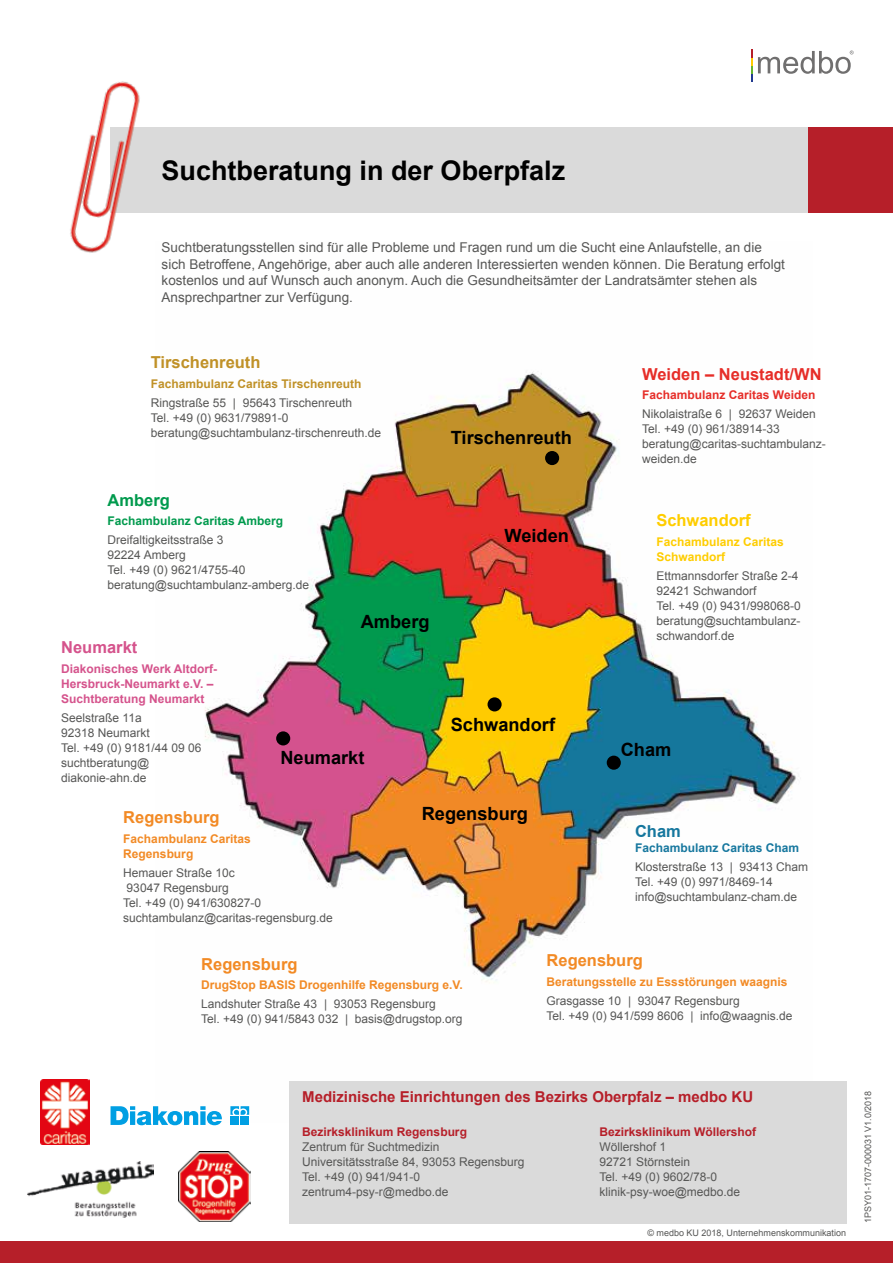
<style>
.page{position:relative;width:893px;height:1263px;background:#fff}
.page>*{position:absolute;margin:0;border:0;box-sizing:border-box;transform-origin:0 0}
.t1{font:700 27px "Arial";color:#000}
.t2{font:700 18.3px "Arial";color:#000}
.t3{font:700 16.5px "Arial";color:#f28a25}
.t4{font:700 16.5px "Arial";color:#e62d28}
.t5{font:700 16.5px "Arial";color:#c09127}
.t6{font:700 16.5px "Arial";color:#ffcd00}
.t7{font:700 16.5px "Arial";color:#d5538c}
.t8{font:700 16.5px "Arial";color:#009a4d}
.t9{font:700 16.5px "Arial";color:#16779e}
.t10{font:700 15px "Arial";color:#b61f29}
.t11{font:13.5px/16.5px "Arial";color:#575756}
.t12{font:12px/15px "Arial";color:#575756}
.t13{font:700 12px/15px "Arial";color:#f28a25}
.t14{font:700 12px/15px "Arial";color:#d5538c}
.t15{font:700 12px "Arial";color:#b61f29}
.t16{font:700 12px "Arial";color:#c09127}
.t17{font:700 12px/15px "Arial";color:#ffcd00}
.t18{font:700 12px "Arial";color:#009a4d}
.t19{font:700 12px "Arial";color:#e62d28}
.t20{font:700 12px "Arial";color:#16779e}
.t21{font:9px "Arial";color:#575756}
</style>
<div class="page">
<img style="left:205px;top:372px;width:591px;height:751px">
<div style="left:607px;top:756px;width:14px;height:14px;background:#000;border-radius:50%"></div>
<div style="left:487px;top:697px;width:15px;height:14px;background:#000;border-radius:50%"></div>
<div style="left:276px;top:731px;width:14px;height:14px;background:#000;border-radius:50%"></div>
<div style="left:545px;top:451px;width:14px;height:14px;background:#000;border-radius:50%"></div>
<div style="left:0;top:1242px;width:893px;height:21px;background:#b61f29"></div>
<div style="left:808px;top:128px;width:85px;height:85px;background:#b61f29"></div>
<div style="left:111px;top:128px;width:697px;height:85px;background:#dadada"></div>
<svg style="left:751px;top:49px;width:1px;height:33px"></svg>
<svg style="left:758px;top:51px;width:96px;height:23px"></svg>
<div style="left:289px;top:1081px;width:557px;height:142px;background:#dadada"></div>
<img style="left:70px;top:81px;width:79px;height:172px">
<img style="left:40px;top:1079px;width:50px;height:65px">
<svg style="left:111px;top:1106px;width:111px;height:19px"></svg>
<svg style="left:230px;top:1106px;width:19px;height:9px"></svg>
<div style="left:230px;top:1116px;width:9px;height:9px;background:#009fe3"></div>
<div style="left:241px;top:1116px;width:8px;height:9px;background:#009fe3"></div>
<img style="left:27px;top:1161px;width:126px;height:56px">
<img style="left:178px;top:1151px;width:72px;height:70px">
<h1 class="t1" style="left:162px;top:153px;width:405px">Suchtberatung in der Oberpfalz</h1>
<p class="t11" style="left:162px;top:239px;width:625px">Suchtberatungsstellen sind für alle Probleme und Fragen rund um die Sucht eine Anlaufstelle, an die sich Betroffene, Angehörige, aber auch alle anderen Interessierten wenden können. Die Beratung erfolgt kostenlos und auf Wunsch auch anonym. Auch die Gesundheitsämter der Landratsämter stehen als Ansprechpartner zur Verfügung.</p>
<h3 class="t5" style="left:151px;top:352px;width:111px">Tirschenreuth</h3>
<p class="t16" style="left:151px;top:375px;width:212px">Fachambulanz Caritas Tirschenreuth</p>
<p class="t12" style="left:151px;top:395px;width:232px">Ringstraße 55 | 95643 Tirschenreuth<br>Tel. +49 (0) 9631/79891-0 beratung@suchtambulanz-tirschenreuth.de</p>
<h3 class="t8" style="left:108px;top:489px;width:64px">Amberg</h3>
<p class="t18" style="left:108px;top:513px;width:177px">Fachambulanz Caritas Amberg</p>
<p class="t12" style="left:108px;top:533px;width:203px">Dreifaltigkeitsstraße 3<br>92224 Amberg<br>Tel. +49 (0) 9621/4755-40 beratung@suchtambulanz-amberg.de</p>
<h2 class="t2" style="left:361px;top:610px;width:70px">Amberg</h2>
<h3 class="t7" style="left:61px;top:637px;width:78px">Neumarkt</h3>
<p class="t14" style="left:61px;top:661px;width:158px">Diakonisches Werk Altdorf-<br>Hersbruck-Neumarkt e.V. –<br>Suchtberatung Neumarkt</p>
<p class="t12" style="left:61px;top:710px;width:142px">Seelstraße 11a<br>92318 Neumarkt<br>Tel. +49 (0) 9181/44 09 06 suchtberatung@ diakonie-ahn.de</p>
<h2 class="t2" style="left:280px;top:745px;width:86px">Neumarkt</h2>
<h2 class="t2" style="left:451px;top:425px;width:123px">Tirschenreuth</h2>
<h2 class="t2" style="left:505px;top:524px;width:66px">Weiden</h2>
<h2 class="t2" style="left:451px;top:713px;width:106px">Schwandorf</h2>
<h3 class="t3" style="left:123px;top:807px;width:98px">Regensburg</h3>
<p class="t13" style="left:123px;top:831px;width:129px">Fachambulanz Caritas<br>Regensburg</p>
<p class="t12" style="left:123px;top:865px;width:211px">Hemauer Straße 10c<br>93047 Regensburg<br>Tel. +49 (0) 941/630827-0 suchtambulanz@caritas-regensburg.de</p>
<h2 class="t2" style="left:422px;top:802px;width:108px">Regensburg</h2>
<h3 class="t4" style="left:642px;top:363px;width:181px">Weiden – Neustadt/WN</h3>
<p class="t19" style="left:642px;top:387px;width:175px">Fachambulanz Caritas Weiden</p>
<p class="t12" style="left:642px;top:406px;width:185px">Nikolaistraße 6 | 92637 Weiden<br>Tel. +49 (0) 961/38914-33 beratung@caritas-suchtambulanz&shy;weiden.de</p>
<h3 class="t6" style="left:656px;top:510px;width:96px">Schwandorf</h3>
<p class="t17" style="left:656px;top:534px;width:129px">Fachambulanz Caritas<br>Schwandorf</p>
<p class="t12" style="left:656px;top:568px;width:146px">Ettmannsdorfer Straße 2-4<br>92421 Schwandorf<br>Tel. +49 (0) 9431/998068-0 beratung@suchtambulanz&shy;schwandorf.de</p>
<h2 class="t2" style="left:621px;top:737px;width:52px">Cham</h2>
<h3 class="t9" style="left:635px;top:820px;width:47px">Cham</h3>
<p class="t20" style="left:635px;top:840px;width:166px">Fachambulanz Caritas Cham</p>
<p class="t12" style="left:635px;top:860px;width:175px">Klosterstraße 13 | 93413 Cham<br>Tel. +49 (0) 9971/8469-14 info@suchtambulanz-cham.de</p>
<h3 class="t3" style="left:201px;top:953px;width:98px">Regensburg</h3>
<p class="t13" style="left:201px;top:978px;width:263px">DrugStop BASIS Drogenhilfe Regensburg e.V.</p>
<p class="t12" style="left:201px;top:997px;width:263px">Landshuter Straße 43 | 93053 Regensburg<br>Tel. +49 (0) 941/5843 032 | basis@drugstop.org</p>
<h3 class="t3" style="left:547px;top:949px;width:98px">Regensburg</h3>
<p class="t13" style="left:547px;top:974px;width:242px">Beratungsstelle zu Essstörungen waagnis</p>
<p class="t12" style="left:547px;top:993px;width:247px">Grasgasse 10 | 93047 Regensburg<br>Tel. +49 (0) 941/599 8606 | info@waagnis.de</p>
<p class="t10" style="left:302px;top:1087px;width:452px">Medizinische Einrichtungen des Bezirks Oberpfalz – medbo KU</p>
<p class="t15" style="left:302px;top:1123px;width:166px">Bezirksklinikum Regensburg</p>
<p class="t12" style="left:302px;top:1139px;width:224px">Zentrum für Suchtmedizin<br>Universitätsstraße 84, 93053 Regensburg<br>Tel. +49 (0) 941/941-0 zentrum4-psy-r@medbo.de</p>
<p class="t15" style="left:599px;top:1123px;width:158px">Bezirksklinikum Wöllershof</p>
<p class="t12" style="left:599px;top:1139px;width:142px">Wöllershof 1<br>92721 Störnstein<br>Tel. +49 (0) 9602/78-0 klinik-psy-woe@medbo.de</p>
<p class="t21" style="left:647px;top:1226px;width:200px">© medbo KU 2018, Unternehmenskommunikation</p>
<p class="t21" style="left:862px;top:1223px;width:134px;rotate:-90deg">1PSY01-1707-000031 V1.0/2018</p>
</div>
